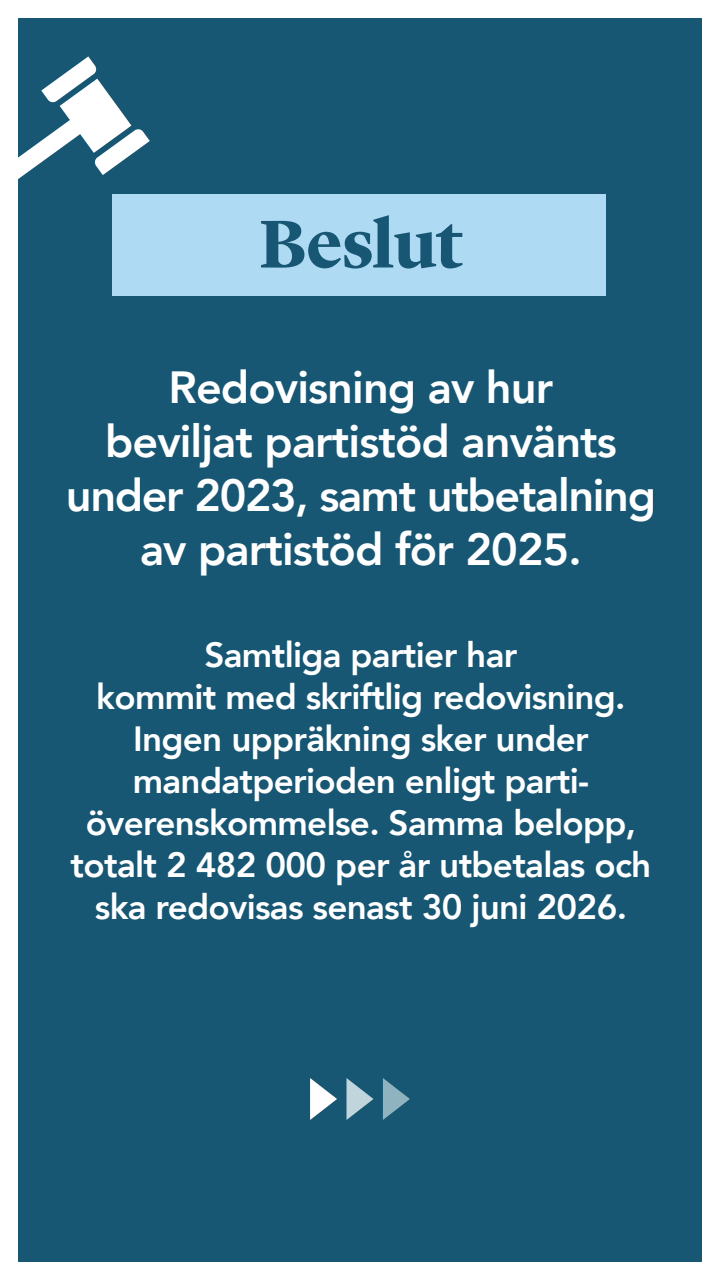
<style>
.page{position:relative;width:720px;height:1280px;background:#fff}
.page>*{position:absolute;margin:0;border:0;box-sizing:border-box;transform-origin:0 0}
.t1{font:700 70px "Lyon Display";letter-spacing:-.015em;color:#175773}
.t2{font:800 45px/54px "Avenir";letter-spacing:-.02em;color:#fff;text-align:center}
.t3{font:800 35px/42px "Avenir";letter-spacing:-.02em;color:#fff;text-align:center}
</style>
<div class="page">
<div style="left:18px;top:18px;width:684px;height:1244px;background:#175773"></div>
<svg style="left:347px;top:1078px;width:27px;height:42px"></svg>
<svg style="left:310px;top:1078px;width:27px;height:42px"></svg>
<svg style="left:383px;top:1078px;width:27px;height:42px"></svg>
<svg style="left:18px;top:56px;width:132px;height:123px"></svg>
<div style="left:112px;top:195px;width:494px;height:101px;background:#afdaf4"></div>
<h1 class="t1" style="left:259px;top:191px;width:205px">Beslut</h1>
<p class="t2" style="left:66px;top:361px;width:592px">Redovisning av hur<br>beviljat partistöd använts under 2023, samt utbetalning av partistöd för 2025.</p>
<p class="t3" style="left:71px;top:634px;width:582px">Samtliga partier har<br>kommit med skriftlig redovisning.<br>Ingen uppräkning sker under mandatperioden enligt parti&shy;överenskommelse. Samma belopp, totalt 2 482 000 per år utbetalas och ska redovisas senast 30 juni 2026.</p>
</div>
